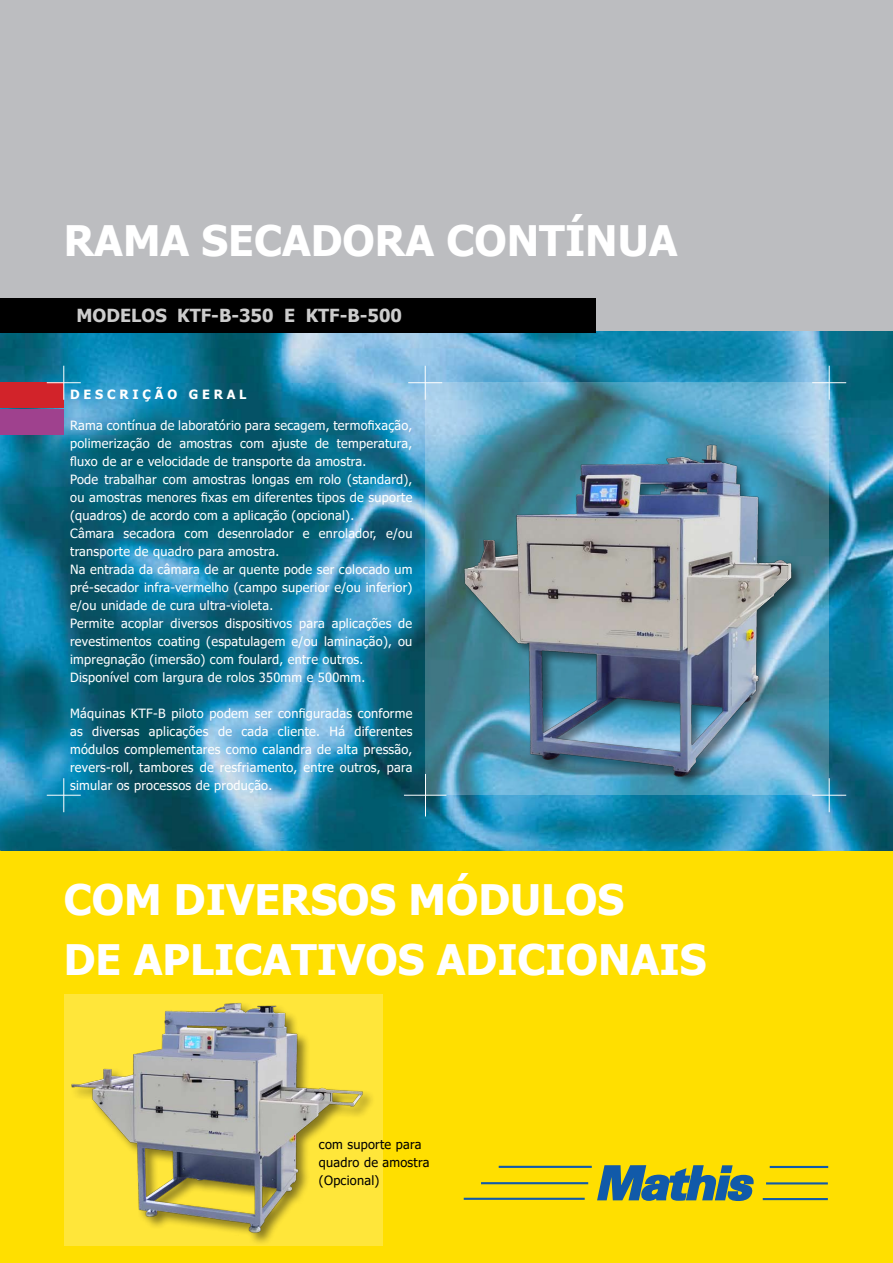
<style>
.page{position:relative;width:893px;height:1263px;background:#fff}
.page>*{position:absolute;margin:0;border:0;box-sizing:border-box;transform-origin:0 0}
.t1{font:700 42px "Tahoma";color:#fff}
.t2{font:700 18px "Tahoma";color:#ccc}
.t3{font:12.75px/18px "Tahoma";letter-spacing:.02em;color:#fff}
.t4{font:12.75px/18px "Tahoma";letter-spacing:.02em;color:#000}
.t5{font:700 12.75px "Tahoma";letter-spacing:.3em;color:#fff}
</style>
<div class="page">
<div style="left:0;top:0;width:893px;height:850px;background:#bcbdc0"></div>
<div style="left:0;top:850px;width:893px;height:413px;background:#ffdf00"></div>
<img style="left:1px;top:332px;width:892px;height:518px">
<svg style="left:425px;top:383px;width:404px;height:412px;background:#65a4bf"></svg>
<div style="left:64px;top:994px;width:319px;height:252px;background:#ffe63a"></div>
<div style="left:0;top:383px;width:64px;height:25px;background:#d2232a"></div>
<svg style="left:597px;top:1165px;width:157px;height:36px"></svg>
<hr style="left:464px;top:1198px;width:121px;height:2px;background:#115aa9">
<hr style="left:499px;top:1166px;width:93px;height:2px;background:#115aa9">
<hr style="left:481px;top:1182px;width:107px;height:2px;background:#115aa9">
<hr style="left:763px;top:1198px;width:65px;height:2px;background:#115aa9">
<hr style="left:770px;top:1166px;width:58px;height:2px;background:#115aa9">
<hr style="left:766px;top:1182px;width:62px;height:2px;background:#115aa9">
<hr style="left:63px;top:366px;width:1px;height:34px;background:#fff">
<hr style="left:47px;top:382px;width:34px;height:1px;background:#fff">
<hr style="left:829px;top:366px;width:1px;height:34px;background:#fff">
<hr style="left:812px;top:382px;width:34px;height:1px;background:#fff">
<hr style="left:425px;top:366px;width:1px;height:34px;background:#fff">
<hr style="left:408px;top:382px;width:34px;height:1px;background:#fff">
<hr style="left:63px;top:778px;width:1px;height:34px;background:#fff">
<hr style="left:47px;top:795px;width:34px;height:1px;background:#fff">
<hr style="left:425px;top:774px;width:1px;height:42px;background:#fff">
<hr style="left:404px;top:795px;width:42px;height:1px;background:#fff">
<hr style="left:812px;top:795px;width:34px;height:1px;background:#fff">
<div style="left:0;top:409px;width:64px;height:26px;background:#9f418e"></div>
<div style="left:462px;top:443px;width:369px;height:376px;background:#000;opacity:.48"></div>
<img style="left:452px;top:431px;width:343px;height:354px">
<div style="left:69px;top:1001px;width:320px;height:259px;background:#000;opacity:.48"></div>
<img style="left:69px;top:1001px;width:298px;height:237px">
<div style="left:0;top:298px;width:595px;height:34px;background:#000"></div>
<h1 class="t1" style="left:64px;top:211px;width:615px">RAMA SECADORA CONTÍNUA</h1>
<h2 class="t2" style="left:77px;top:303px;width:30px">MODELO</h2>
<h2 class="t2" style="left:155px;top:303px;width:248px">S KTF-B-350 E KTF-B-500</h2>
<p class="t5" style="left:70px;top:385px;width:178px">DESCRIÇÃO GERAL</p>
<p class="t3" style="left:70px;top:417px;width:344px">Rama contínua de laboratório para secagem, termofixação, polimerização de amostras com ajuste de temperatura, fluxo de ar e velocidade de transporte da amostra.<br>Pode trabalhar com amostras longas em rolo (standard), ou amostras menores fixas em diferentes tipos de suporte (quadros) de acordo com a aplicação (opcional).<br>Câmara secadora com desenrolador e enrolador, e/ou transporte de quadro para amostra.<br>Na entrada da câmara de ar quente pode ser colocado um pré-secador infra-vermelho (campo superior e/ou inferior) e/ou unidade de cura ultra-violeta.<br>Permite acoplar diversos dispositivos para aplicações de revestimentos coating (espatulagem e/ou laminação), ou impregnação (imersão) com foulard, entre outros.<br>Disponível com largura de rolos 350mm e 500mm.</p>
<p class="t3" style="left:70px;top:705px;width:344px;text-align:justify">Máquinas KTF-B piloto podem ser configuradas conforme as diversas aplicações de cada cliente. Há diferentes módulos complementares como calandra de alta pressão, revers-roll, tambores de resfriamento, entre outros, para simular os processos de produção.</p>
<h1 class="t1" style="left:64px;top:870px;width:33px">COM</h1>
<h1 class="t1" style="left:174px;top:870px;width:110px">DIVERSOS</h1>
<h1 class="t1" style="left:409px;top:870px;width:100px">MÓDULOS</h1>
<h1 class="t1" style="left:64px;top:931px;width:97px">DE APLICATI</h1>
<h1 class="t1" style="left:337px;top:931px;width:128px">VOS ADICIONAIS</h1>
<p class="t4" style="left:319px;top:1136px;width:112px">com suporte para quadro de amostra (Opcional)</p>
</div>
